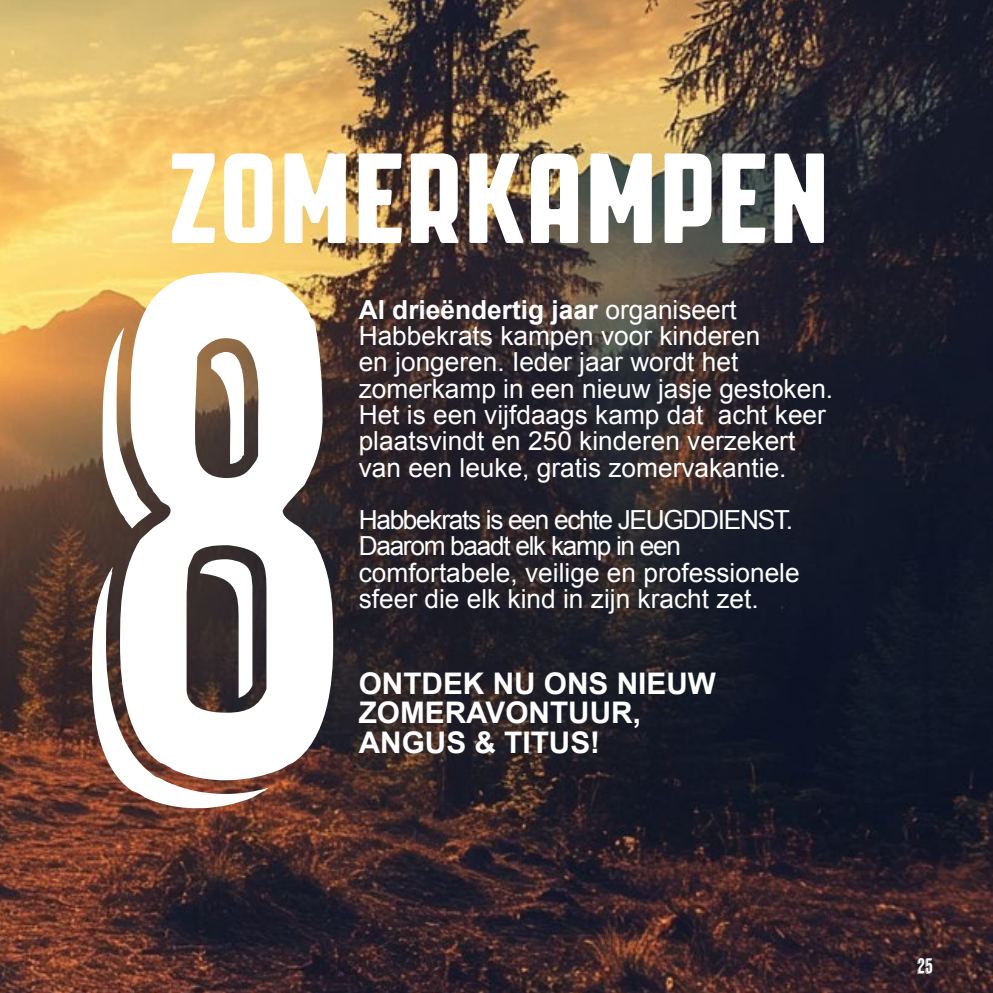
<style>
.page{position:relative;width:993px;height:993px;background:#fff}
.page>*{position:absolute;margin:0;border:0;box-sizing:border-box;transform-origin:0 0}
.t1{font:700px "Cheap Pine";color:#fff}
.t2{font:127.75px "PAG Revolucion W00";color:#fff}
.t3{font:700 29.75px/29.8px "Arial";color:#fff}
.t4{font:26.25px/26.2px "Arial";color:#fff}
.t5{font:21px "Cheap Pine";color:#fff}
.s1{font-weight:700}
</style>
<div class="page">
<img style="left:0;top:0;width:992px;height:992px">
<h2 class="t2" style="left:168px;top:128px;width:663px">ZOMERKAMPEN</h2>
<h1 class="t1" style="left:89px;top:144px;width:276px">8</h1>
<p class="t4" style="left:358px;top:297px;width:476px"><span class="s1">Al drieëndertig jaar</span> organiseert Habbekrats kampen voor kinderen<br>en jongeren. Ieder jaar wordt het zomerkamp in een nieuw jasje gestoken.<br>Het is een vijfdaags kamp dat acht keer plaatsvindt en 250 kinderen verzekert van een leuke, gratis zomervakantie.</p>
<p class="t4" style="left:358px;top:507px;width:442px">Habbekrats is een echte JEUGDDIENST.<br>Daarom baadt elk kamp in een comfortabele, veilige en professionele sfeer die elk kind in zijn kracht zet.</p>
<p class="t3" style="left:358px;top:669px;width:358px">ONTDEK NU ONS NIEUW<br>ZOMERAVONTUUR,<br>ANGUS &amp; TITUS!</p>
<p class="t5" style="left:917px;top:953px;width:17px">25</p>
</div>
